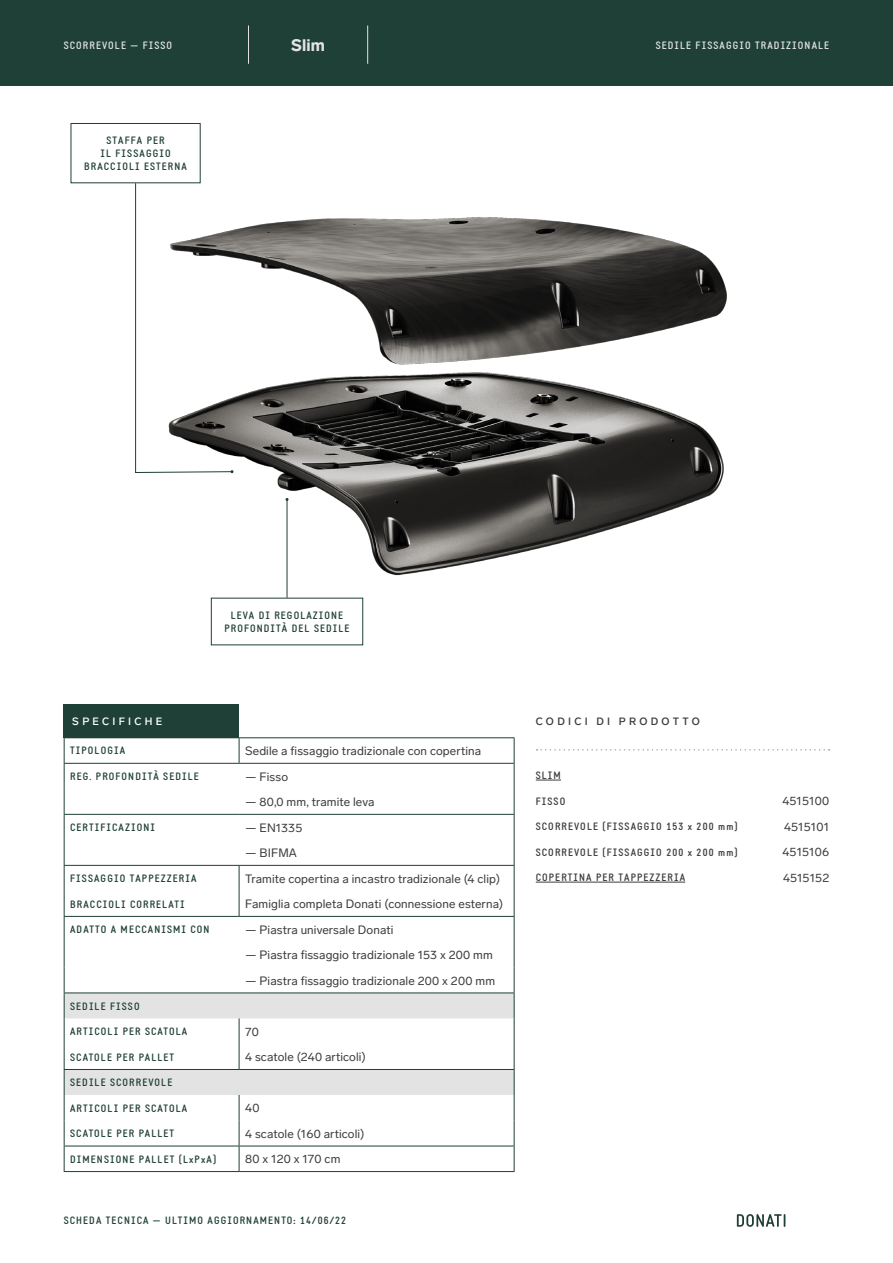
<style>
.page{position:relative;width:893px;height:1263px;background:#fff}
.page>*{position:absolute;margin:0;border:0;box-sizing:border-box;transform-origin:0 0}
.t1{font:900 16.5px "Lab Grotesque";color:#e3e3e3}
.t2{font:12px "Lab Grotesque";letter-spacing:.01em;color:#3c3c3b}
.t3{font:700 10.5px/12.6px "Static";letter-spacing:.1em;color:#1f4036;text-align:center}
.t4{font:700 10.5px "Static";letter-spacing:.1em;color:#3c3c3b}
.t5{font:700 10.5px "Static";letter-spacing:.1em;color:#e3e3e3}
.t6{font:500 10.5px "Lab Grotesque";letter-spacing:.32em;color:#3c3c3b}
.t7{font:500 10.5px "Lab Grotesque";letter-spacing:.31em;color:#fff}
</style>
<div class="page">
<div style="left:0;top:0;width:893px;height:85px;background:#1f4036"></div>
<img style="left:113px;top:183px;width:614px;height:422px">
<div style="left:64px;top:704px;width:175px;height:33px;background:#1f4036"></div>
<svg style="left:536px;top:780px;width:25px;height:1px"></svg>
<hr style="left:536px;top:882px;width:149px;height:1px;background:#3c3c3b">
<svg style="left:65px;top:993px;width:449px;height:102px"></svg>
<hr style="left:64px;top:737px;width:175px;height:1px;background:#1f4036">
<svg style="left:239px;top:738px;width:1px;height:25px"></svg>
<hr style="left:239px;top:737px;width:275px;height:1px;background:#1f4036">
<hr style="left:64px;top:763px;width:175px;height:1px;background:#1f4036">
<hr style="left:239px;top:763px;width:275px;height:1px;background:#1f4036">
<hr style="left:64px;top:814px;width:175px;height:1px;background:#1f4036">
<hr style="left:239px;top:814px;width:275px;height:1px;background:#1f4036">
<hr style="left:64px;top:865px;width:175px;height:1px;background:#1f4036">
<hr style="left:239px;top:865px;width:275px;height:1px;background:#1f4036">
<svg style="left:239px;top:866px;width:1px;height:50px"></svg>
<hr style="left:64px;top:916px;width:175px;height:1px;background:#1f4036">
<hr style="left:239px;top:916px;width:275px;height:1px;background:#1f4036">
<svg style="left:239px;top:1018px;width:1px;height:51px"></svg>
<svg style="left:64px;top:738px;width:1px;height:433px"></svg>
<svg style="left:239px;top:1095px;width:1px;height:76px"></svg>
<svg style="left:514px;top:738px;width:1px;height:433px"></svg>
<hr style="left:64px;top:1146px;width:175px;height:1px;background:#1f4036">
<hr style="left:239px;top:1146px;width:275px;height:1px;background:#1f4036">
<hr style="left:64px;top:992px;width:175px;height:1px;background:#1f4036">
<hr style="left:239px;top:992px;width:275px;height:1px;background:#1f4036">
<hr style="left:64px;top:1171px;width:175px;height:1px;background:#1f4036">
<hr style="left:239px;top:1171px;width:275px;height:1px;background:#1f4036">
<hr style="left:64px;top:1069px;width:175px;height:1px;background:#1f4036">
<hr style="left:239px;top:1069px;width:275px;height:1px;background:#1f4036">
<svg style="left:536px;top:749px;width:293px;height:2px"></svg>
<hr style="left:287px;top:499px;width:1px;height:99px;background:#1f4036">
<hr style="left:248px;top:26px;width:1px;height:38px;background:#e3e3e3">
<hr style="left:367px;top:26px;width:1px;height:38px;background:#e3e3e3">
<svg style="left:135px;top:183px;width:98px;height:290px"></svg>
<div style="left:71px;top:123px;width:130px;height:60px;border:1px solid #1f4036"></div>
<svg style="left:737px;top:1214px;width:48px;height:13px"></svg>
<p class="t5" style="left:64px;top:39px;width:110px">SCORREVOLE — FISSO</p>
<h1 class="t1" style="left:291px;top:35px;width:36px">Slim</h1>
<p class="t5" style="left:656px;top:39px;width:175px">SEDILE FISSAGGIO TRADIZIONALE</p>
<p class="t3" style="left:84px;top:135px;width:104px">STAFFA PER<br>IL FISSAGGIO<br>BRACCIOLI ESTERNA</p>
<p class="t3" style="left:224px;top:609px;width:127px">LEVA DI REGOLAZIONE<br>PROFONDITÀ DEL SEDILE</p>
<p class="t7" style="left:72px;top:715px;width:92px">SPECIFICHE</p>
<p class="t3" style="left:70px;top:745px;width:57px">TIPOLOGIA</p>
<p class="t2" style="left:245px;top:744px;width:238px">Sedile a fissaggio tradizionale con copertina</p>
<p class="t3" style="left:70px;top:770px;width:130px">REG. PROFONDITÀ SEDILE</p>
<p class="t2" style="left:245px;top:769px;width:45px">— Fisso</p>
<p class="t2" style="left:245px;top:795px;width:131px">— 80,0 mm, tramite leva</p>
<p class="t3" style="left:70px;top:821px;width:86px">CERTIFICAZIONI</p>
<p class="t2" style="left:245px;top:820px;width:59px">— EN1335</p>
<p class="t2" style="left:245px;top:846px;width:53px">— BIFMA</p>
<p class="t3" style="left:70px;top:872px;width:128px">FISSAGGIO TAPPEZZERIA</p>
<p class="t2" style="left:245px;top:871px;width:257px">Tramite copertina a incastro tradizionale (4 clip)</p>
<p class="t3" style="left:70px;top:898px;width:116px">BRACCIOLI CORRELATI</p>
<p class="t2" style="left:245px;top:897px;width:260px">Famiglia completa Donati (connessione esterna)</p>
<p class="t3" style="left:70px;top:923px;width:141px">ADATTO A MECCANISMI CON</p>
<p class="t2" style="left:245px;top:922px;width:150px">— Piastra universale Donati</p>
<p class="t2" style="left:245px;top:948px;width:249px">— Piastra fissaggio tradizionale 153 x 200 mm</p>
<p class="t2" style="left:245px;top:973px;width:251px">— Piastra fissaggio tradizionale 200 x 200 mm</p>
<p class="t3" style="left:70px;top:1000px;width:71px">SEDILE FISSO</p>
<p class="t3" style="left:70px;top:1025px;width:119px">ARTICOLI PER SCATOLA</p>
<p class="t2" style="left:245px;top:1024px;width:15px">70</p>
<p class="t3" style="left:70px;top:1051px;width:106px">SCATOLE PER PALLET</p>
<p class="t2" style="left:245px;top:1050px;width:122px">4 scatole (240 articoli)</p>
<p class="t3" style="left:70px;top:1076px;width:104px">SEDILE SCORREVOLE</p>
<p class="t3" style="left:70px;top:1102px;width:119px">ARTICOLI PER SCATOLA</p>
<p class="t2" style="left:245px;top:1101px;width:16px">40</p>
<p class="t3" style="left:70px;top:1127px;width:106px">SCATOLE PER PALLET</p>
<p class="t2" style="left:245px;top:1126px;width:121px">4 scatole (160 articoli)</p>
<p class="t3" style="left:70px;top:1153px;width:148px">DIMENSIONE PALLET (LxPxA)</p>
<p class="t2" style="left:245px;top:1152px;width:97px">80 x 120 x 170 cm</p>
<p class="t3" style="left:64px;top:1215px;width:284px">SCHEDA TECNICA — ULTIMO AGGIORNAMENTO: 14/06/22</p>
<p class="t6" style="left:536px;top:715px;width:166px">CODICI DI PRODOTTO</p>
<p class="t4" style="left:536px;top:769px;width:27px">SLIM</p>
<p class="t4" style="left:536px;top:794px;width:31px">FISSO</p>
<p class="t2" style="left:782px;top:794px;width:48px">4515100</p>
<p class="t4" style="left:536px;top:820px;width:203px">SCORREVOLE (FISSAGGIO 153 x 200 mm)</p>
<p class="t2" style="left:784px;top:819px;width:47px">4515101</p>
<p class="t4" style="left:536px;top:845px;width:203px">SCORREVOLE (FISSAGGIO 200 x 200 mm)</p>
<p class="t2" style="left:783px;top:845px;width:48px">4515106</p>
<p class="t4" style="left:536px;top:871px;width:151px">COPERTINA PER TAPPEZZERIA</p>
<p class="t2" style="left:783px;top:870px;width:48px">4515152</p>
</div>
